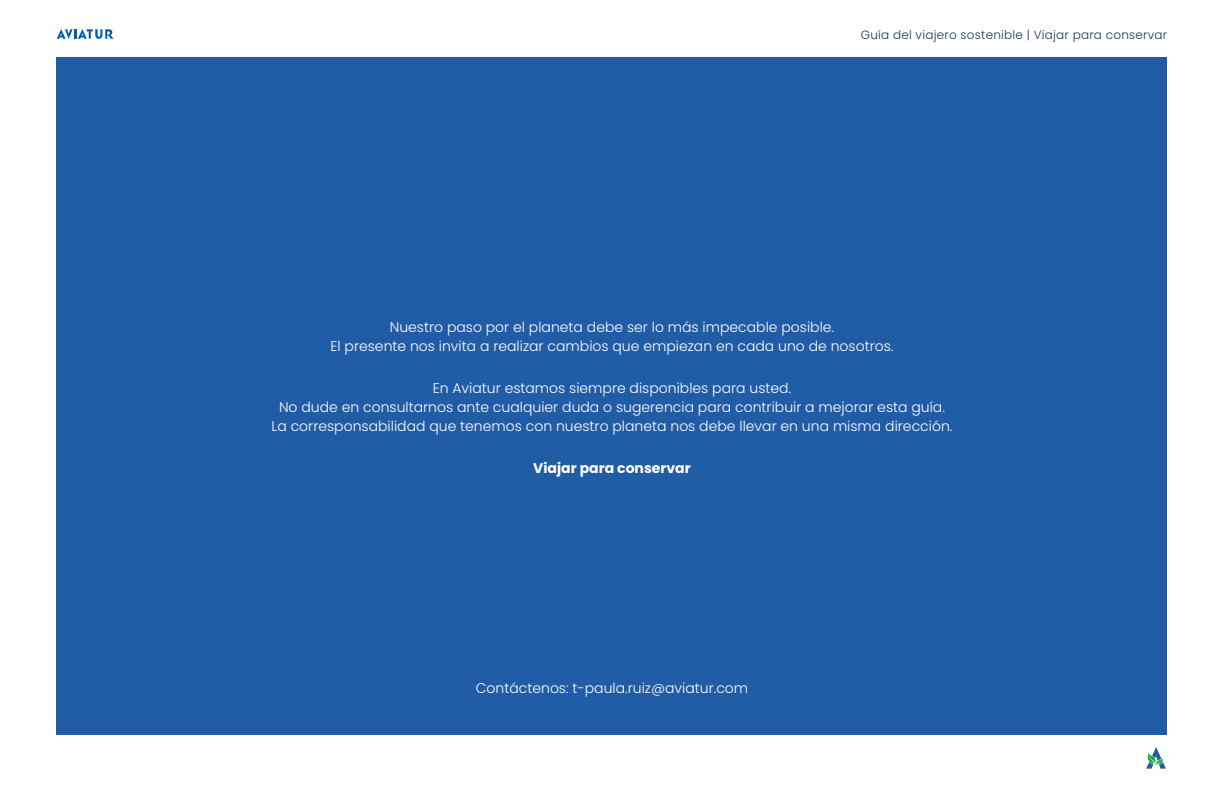
<style>
.page{position:relative;width:1224px;height:791px;background:#fff}
.page>*{position:absolute;margin:0;border:0;box-sizing:border-box;transform-origin:0 0}
.t1{font:300 14px/19px "Poppins";color:#fff;text-align:center}
.t2{font:700 14px "Poppins";color:#fff}
.t3{font:300 12px "Poppins";letter-spacing:.02em;color:#173861}
</style>
<div class="page">
<div style="left:57px;top:57px;width:1110px;height:677px;background:#215ca6"></div>
<svg style="left:1146px;top:747px;width:20px;height:22px"></svg>
<svg style="left:57px;top:29px;width:57px;height:10px"></svg>
<p class="t3" style="left:861px;top:28px;width:308px">Guía del viajero sostenible | Viajar para conservar</p>
<p class="t1" style="left:331px;top:318px;width:564px">Nuestro paso por el planeta debe ser lo más impecable posible.<br>El presente nos invita a realizar cambios que empiezan en cada uno de nosotros.</p>
<p class="t1" style="left:272px;top:379px;width:682px">En Aviatur estamos siempre disponibles para usted.<br>No dude en consultarnos ante cualquier duda o sugerencia para contribuir a mejorar esta guía.<br>La corresponsabilidad que tenemos con nuestro planeta nos debe llevar en una misma dirección.</p>
<p class="t2" style="left:533px;top:460px;width:159px">Viajar para conservar</p>
<p class="t1" style="left:476px;top:679px;width:274px">Contáctenos: t-paula.ruiz@aviatur.com</p>
</div>
